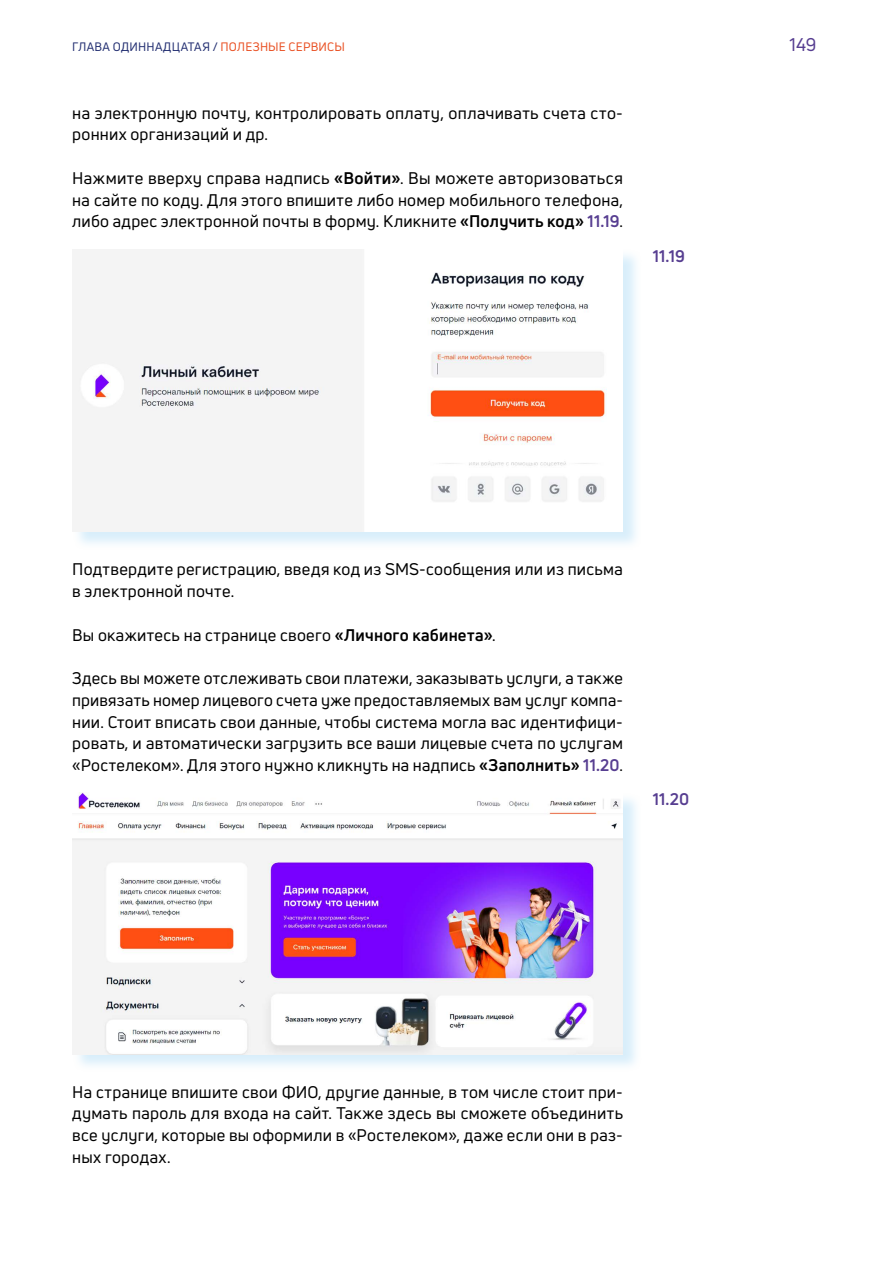
<style>
.page{position:relative;width:893px;height:1263px;background:#fff}
.page>*{position:absolute;margin:0;border:0;box-sizing:border-box;transform-origin:0 0}
.t1{font:18px "Uni Neue";color:#573e91}
.t2{font:16.5px/21.8px "Uni Neue";letter-spacing:.02em;color:#000;text-align:justify}
.t3{font:700 16.5px "Uni Neue";letter-spacing:.01em;color:#573e91}
.t4{font:12px "Uni Neue";letter-spacing:.02em;color:#243072}
.s1{color:#e95124}
.s2{font-weight:700}
.s3{font-weight:700;color:#573e91}
</style>
<div class="page">
<div style="left:73px;top:248px;width:569px;height:302px;background:#91cff3;opacity:.35"></div>
<img style="left:72px;top:249px;width:551px;height:283px">
<div style="left:73px;top:792px;width:569px;height:280px;background:#91cff3;opacity:.35"></div>
<img style="left:72px;top:793px;width:551px;height:261px">
<p class="t4" style="left:72px;top:39px;width:274px">ГЛАВА ОДИННАДЦАТАЯ / <span class="s1">ПОЛЕЗНЫЕ СЕРВИСЫ</span></p>
<p class="t1" style="left:789px;top:33px;width:28px">149</p>
<p class="t2" style="left:72px;top:102px;width:552px">на электронную почту, контролировать оплату, оплачивать счета сто&shy;ронних организаций и др.</p>
<p class="t2" style="left:72px;top:167px;width:552px">Нажмите вверху справа надпись <span class="s2">«Войти»</span>. Вы можете авторизоваться на сайте по коду. Для этого впишите либо номер мобильного телефона, либо адрес электронной почты в форму. Кликните <span class="s2">«Получить код»</span> <span class="s3">11.19</span>.</p>
<p class="t3" style="left:653px;top:245px;width:34px">11.19</p>
<p class="t2" style="left:72px;top:558px;width:552px">Подтвердите регистрацию, введя код из SMS-сообщения или из письма в электронной почте.</p>
<p class="t2" style="left:72px;top:624px;width:425px">Вы окажитесь на странице своего <span class="s2">«Личного кабинета»</span>.</p>
<p class="t2" style="left:72px;top:667px;width:552px">Здесь вы можете отслеживать свои платежи, заказывать услуги, а также привязать номер лицевого счета уже предоставляемых вам услуг компа&shy;нии. Стоит вписать свои данные, чтобы система могла вас идентифици&shy;ровать, и автоматически загрузить все ваши лицевые счета по услугам «Ростелеком». Для этого нужно кликнуть на надпись <span class="s2">«Заполнить»</span> <span class="s3">11.20</span>.</p>
<p class="t3" style="left:653px;top:789px;width:38px">11.20</p>
<p class="t2" style="left:72px;top:1080px;width:552px">На странице впишите свои ФИО, другие данные, в том числе стоит при&shy;думать пароль для входа на сайт. Также здесь вы сможете объединить все услуги, которые вы оформили в «Ростелеком», даже если они в раз&shy;ных городах.</p>
</div>
